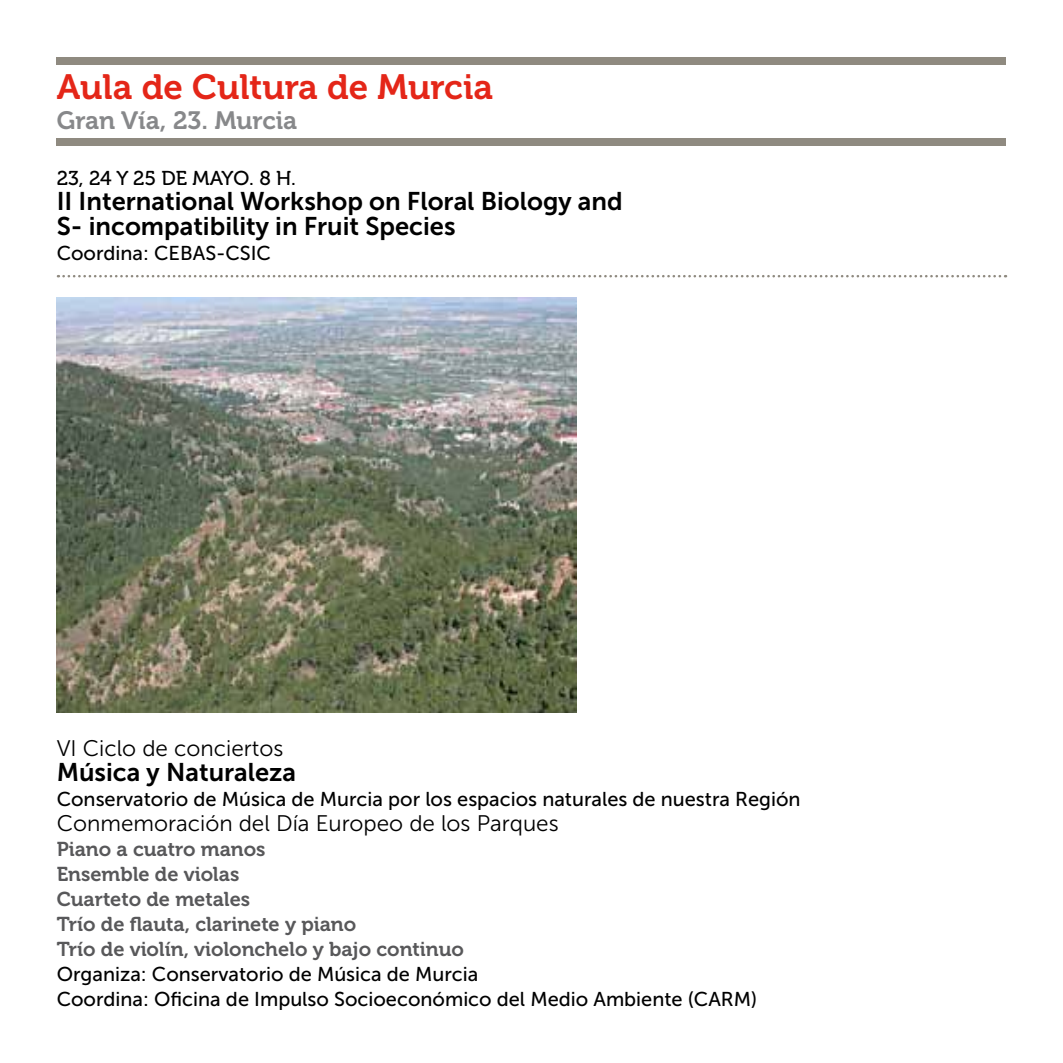
<style>
.page{position:relative;width:1063px;height:1063px;background:#fff}
.page>*{position:absolute;margin:0;border:0;box-sizing:border-box;transform-origin:0 0}
.t1{font:35px "Museo 700";color:#e42618}
.t2{font:25.5px/25px "Museo Sans 700";color:#000}
.t3{font:25px "Museo 700";color:#87888a}
.t4{font:22.5px "Museo Sans 300";color:#000}
.t5{font:20px/25px "Museo Sans 500";color:#000}
.t6{font:20px/25px "Museo 700";color:#58585a}
.t7{font:20px "Museo 500";color:#000}
</style>
<div class="page">
<div style="left:57px;top:57px;width:949px;height:8px;background:#8f8a80"></div>
<div style="left:57px;top:138px;width:949px;height:8px;background:#8f8a80"></div>
<svg style="left:58px;top:275px;width:948px;height:2px"></svg>
<img style="left:57px;top:298px;width:520px;height:414px">
<h1 class="t1" style="left:57px;top:68px;width:438px">Aula de Cultura de Murcia</h1>
<p class="t3" style="left:57px;top:107px;width:242px">Gran Vía, 23. Murcia</p>
<p class="t7" style="left:57px;top:167px;width:241px">23, 24 Y 25 DE MAYO. 8 H.</p>
<p class="t2" style="left:57px;top:189px;width:568px">II International Workshop on Floral Biology and<br>S- incompatibility in Fruit Species</p>
<p class="t5" style="left:57px;top:241px;width:216px">Coordina: CEBAS-CSIC</p>
<p class="t4" style="left:57px;top:736px;width:228px">VI Ciclo de conciertos</p>
<p class="t2" style="left:57px;top:760px;width:241px">Música y Naturaleza</p>
<p class="t5" style="left:57px;top:787px;width:745px">Conservatorio de Música de Murcia por los espacios naturales de nuestra Región</p>
<p class="t4" style="left:57px;top:811px;width:503px">Conmemoración del Día Europeo de los Parques</p>
<p class="t6" style="left:57px;top:837px;width:409px">Piano a cuatro manos<br>Ensemble de violas<br>Cuarteto de metales<br>Trío de flauta, clarinete y piano<br>Trío de violín, violonchelo y bajo continuo</p>
<p class="t5" style="left:57px;top:962px;width:702px">Organiza: Conservatorio de Música de Murcia<br>Coordina: Oficina de Impulso Socioeconómico del Medio Ambiente (CARM)</p>
</div>
